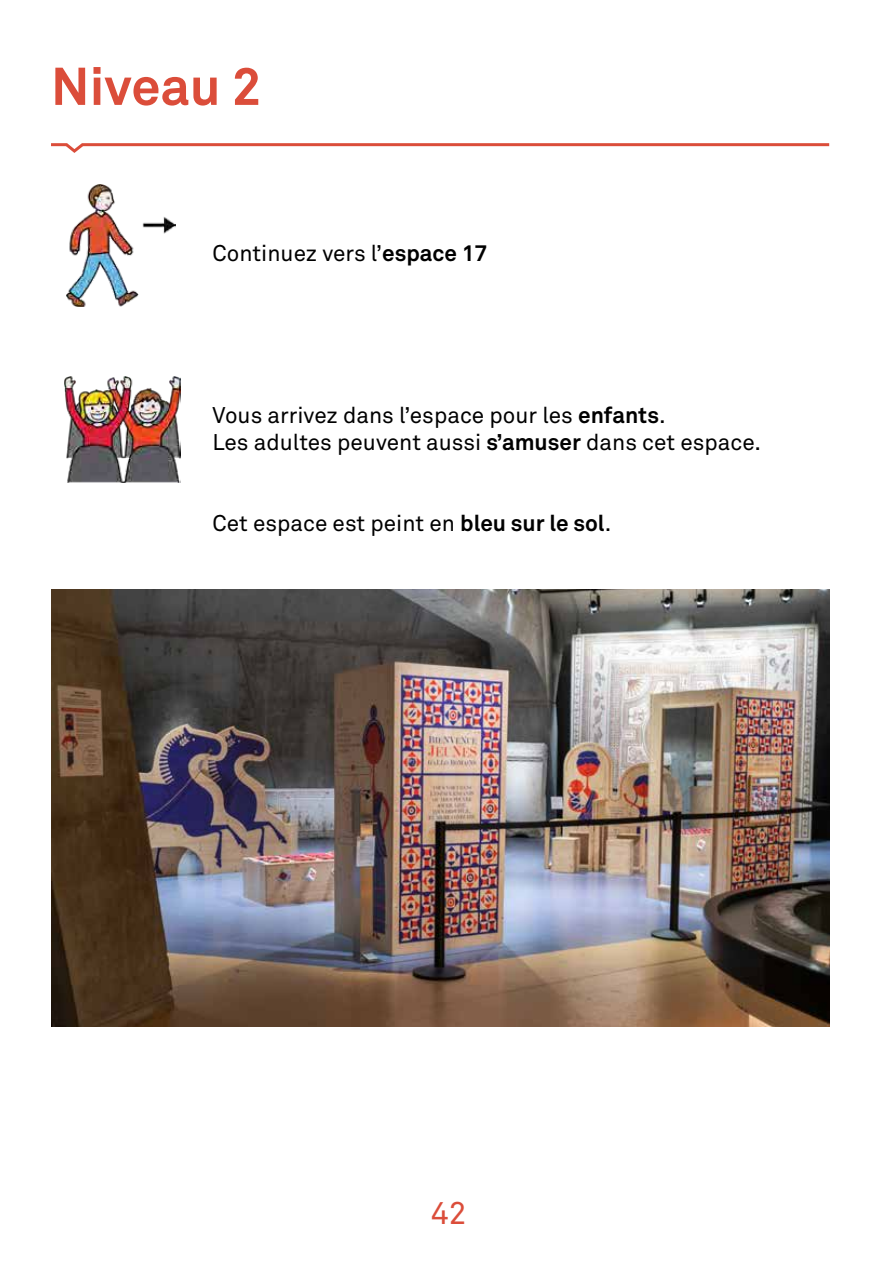
<style>
.page{position:relative;width:893px;height:1263px;background:#fff}
.page>*{position:absolute;margin:0;border:0;box-sizing:border-box;transform-origin:0 0}
.t1{font:700 52.5px "Akkurat Pro";color:#db4d3a}
.t2{font:31.5px "Akkurat Pro";color:#db4d3a}
.t3{font:22.5px/27px "Akkurat Pro";color:#000}
.s1{font-weight:700}
</style>
<div class="page">
<img style="left:65px;top:377px;width:116px;height:105px">
<svg style="left:51px;top:143px;width:779px;height:10px"></svg>
<img style="left:67px;top:184px;width:109px;height:122px">
<img style="left:51px;top:589px;width:778px;height:437px">
<h1 class="t1" style="left:51px;top:54px;width:212px">Niveau 2</h1>
<p class="t3" style="left:213px;top:240px;width:276px">Continuez vers l’<span class="s1">espace 17</span></p>
<p class="t3" style="left:213px;top:402px;width:550px">Vous arrivez dans l’espace pour les <span class="s1">enfants</span>.<br>Les adultes peuvent aussi <span class="s1">s’amuser</span> dans cet espace.</p>
<p class="t3" style="left:213px;top:510px;width:400px">Cet espace est peint en <span class="s1">bleu sur le sol</span>.</p>
<h2 class="t2" style="left:431px;top:1194px;width:37px">42</h2>
</div>
